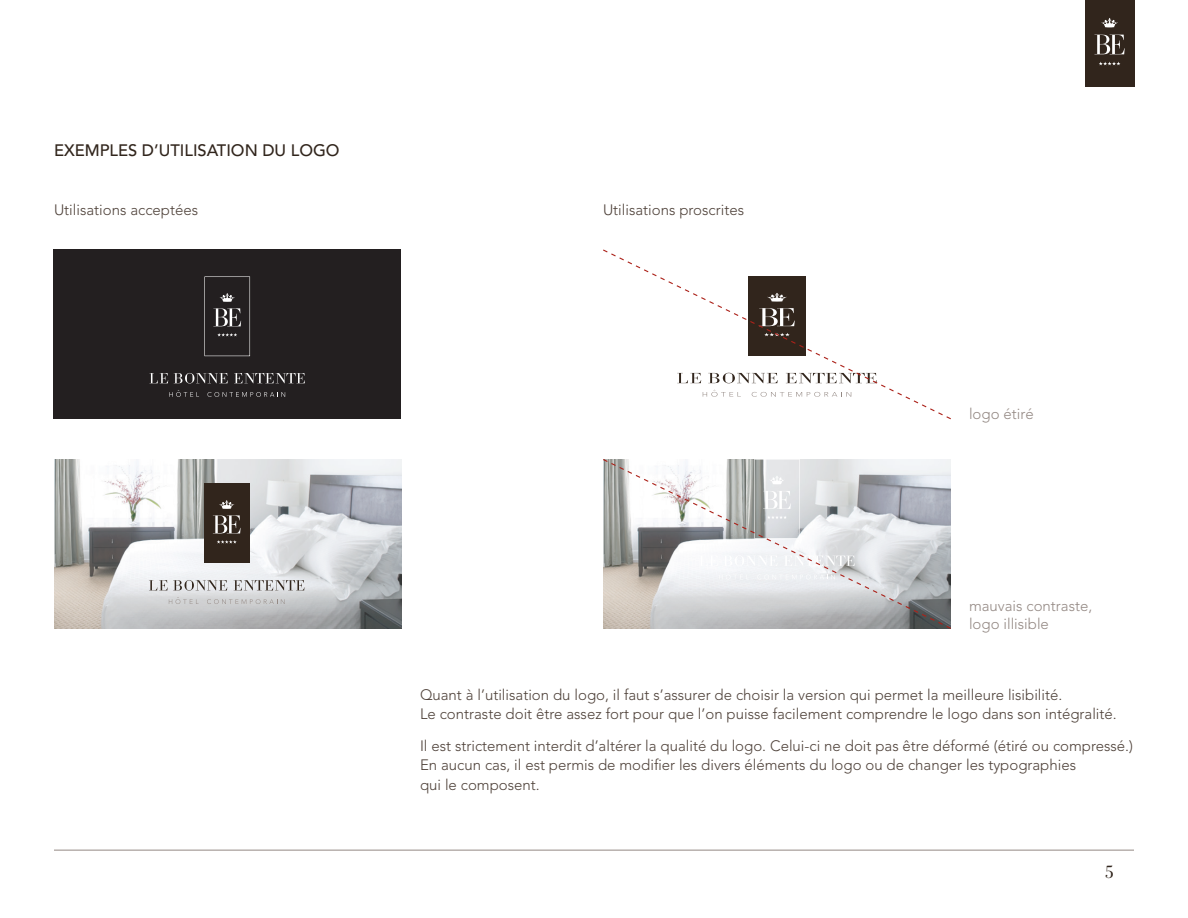
<style>
.page{position:relative;width:1188px;height:918px;background:#fff}
.page>*{position:absolute;margin:0;border:0;box-sizing:border-box;transform-origin:0 0}
.t1{font:300 18px "B Bodoni";color:#31251c}
.t2{font:500 16.5px "Avenir";color:#31251c}
.t3{font:300 15px/19.5px "Avenir";color:#4e4139}
.t4{font:300 15px/18px "Avenir";color:#948984}
</style>
<div class="page">
<hr style="left:54px;top:850px;width:1080px;height:1px;background:#948984">
<div style="left:1085px;top:0;width:49px;height:86px;background:#31251c"></div>
<svg style="left:1099px;top:62px;width:21px;height:3px"></svg>
<svg style="left:1097px;top:35px;width:28px;height:19px"></svg>
<svg style="left:1101px;top:18px;width:17px;height:9px"></svg>
<img style="left:54px;top:459px;width:348px;height:170px">
<div style="left:53px;top:249px;width:348px;height:170px;background:#231f20"></div>
<svg style="left:174px;top:373px;width:54px;height:11px"></svg>
<svg style="left:150px;top:373px;width:18px;height:10px"></svg>
<svg style="left:234px;top:373px;width:71px;height:10px"></svg>
<svg style="left:208px;top:392px;width:77px;height:5px"></svg>
<svg style="left:169px;top:390px;width:30px;height:7px"></svg>
<svg style="left:204px;top:276px;width:46px;height:80px"></svg>
<svg style="left:149px;top:580px;width:78px;height:11px"></svg>
<svg style="left:234px;top:580px;width:70px;height:10px"></svg>
<svg style="left:207px;top:599px;width:78px;height:5px"></svg>
<svg style="left:169px;top:597px;width:30px;height:7px"></svg>
<div style="left:204px;top:484px;width:45px;height:79px;background:#31251c"></div>
<svg style="left:217px;top:540px;width:20px;height:4px"></svg>
<svg style="left:213px;top:515px;width:28px;height:18px"></svg>
<svg style="left:219px;top:500px;width:16px;height:9px"></svg>
<svg style="left:603px;top:459px;width:348px;height:170px"></svg>
<svg style="left:603px;top:249px;width:348px;height:171px"></svg>
<p class="t2" style="left:54px;top:141px;width:287px">EXEMPLES D’UTILISATION DU LOGO</p>
<p class="t3" style="left:54px;top:200px;width:146px">Utilisations acceptées</p>
<p class="t3" style="left:603px;top:200px;width:143px">Utilisations proscrites</p>
<p class="t4" style="left:969px;top:405px;width:66px">logo étiré</p>
<p class="t4" style="left:969px;top:597px;width:125px">mauvais contraste, logo illisible</p>
<p class="t3" style="left:420px;top:685px;width:698px">Quant à l’utilisation du logo, il faut s’assurer de choisir la version qui permet la meilleure lisibilité.<br>Le contraste doit être assez fort pour que l’on puisse facilement comprendre le logo dans son intégralité.</p>
<p class="t3" style="left:420px;top:736px;width:715px">Il est strictement interdit d’altérer la qualité du logo. Celui-ci ne doit pas être déformé (étiré ou compressé.)<br>En aucun cas, il est permis de modifier les divers éléments du logo ou de changer les typographies<br>qui le composent.</p>
<p class="t1" style="left:1105px;top:861px;width:11px">5</p>
</div>
